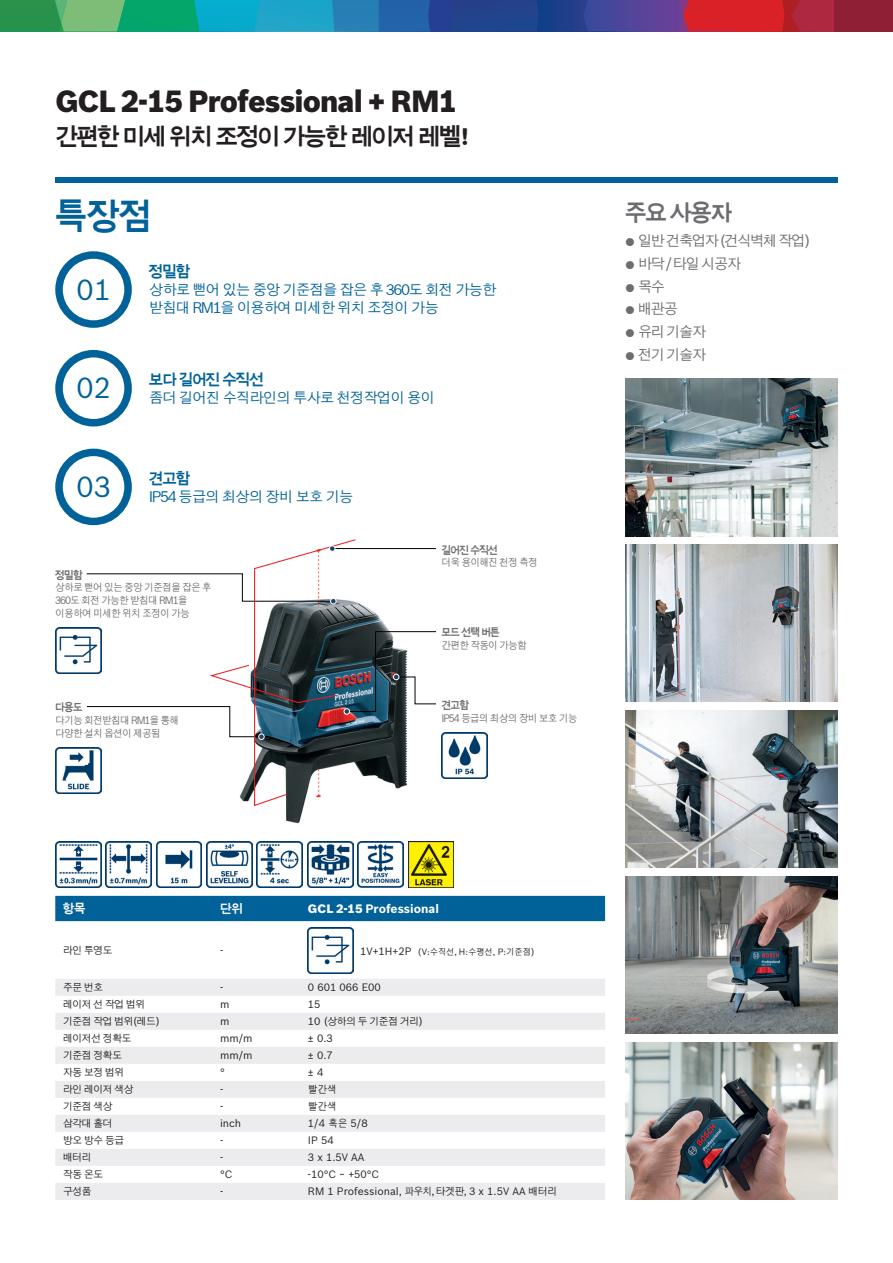
<style>
.page{position:relative;width:893px;height:1263px;background:#fff}
.page>*{position:absolute;margin:0;border:0;box-sizing:border-box;transform-origin:0 0}
.t1{font:700 34.5px "Bosch Sans KO";color:#006299}
.t2{font:900 30px "Bosch Sans";letter-spacing:-.03em;color:#231f20}
.t3{font:28.5px "Bosch Sans";color:#006299}
.t4{font:700 23.25px "Bosch Sans KO";letter-spacing:-.1em;color:#231f20}
.t5{font:700 22.5px "Bosch Sans KO";color:#6c6d70}
.t6{font:15px/18px "Bosch Sans KO";letter-spacing:-.1em;color:#006299}
.t7{font:15px "Bosch Sans KO";letter-spacing:-.14em;color:#6c6d70}
.t8{font:700 15px "Bosch Sans KO";letter-spacing:-.1em;color:#006299}
.t9{font:700 12px "Bosch Sans";color:#fff}
.t10{font:700 12px "Bosch Sans KO";color:#fff}
.t11{font:10.5px "Bosch Sans";color:#231f20}
.t12{font:10.5px/12.8px "Bosch Sans KO";letter-spacing:-.1em;color:#6c6d70;scale:.95 1}
.t13{font:10.5px "Bosch Sans KO";letter-spacing:-.1em;color:#231f20}
.t14{font:700 10.5px "Bosch Sans KO";letter-spacing:-.1em;color:#6c6d70;scale:.95 1}
.t15{font:10.5px "Bosch Sans KO";letter-spacing:-.1em;color:#231f20;scale:.95 1}
.t16{font:9px "Bosch Sans KO";letter-spacing:-.04em;color:#231f20;scale:.95 1}
.s1{font-family:"Bosch Sans";font-weight:700}
.s2{font-weight:900}
.s3{font-family:"Bosch Sans";font-size:10.5px}
.s4{font-family:"Bosch Sans"}
.s5{font-family:"Bosch Sans KO"}
</style>
<div class="page">
<img style="left:625px;top:379px;width:213px;height:157px">
<img style="left:625px;top:544px;width:213px;height:158px">
<img style="left:625px;top:710px;width:213px;height:158px">
<img style="left:625px;top:876px;width:213px;height:157px">
<img style="left:625px;top:1042px;width:213px;height:157px">
<div style="left:55px;top:251px;width:77px;height:77px;border:8px solid #006299;border-radius:50%"></div>
<div style="left:55px;top:350px;width:77px;height:76px;border:8px solid #006299;border-radius:50%"></div>
<div style="left:55px;top:449px;width:77px;height:76px;border:8px solid #006299;border-radius:50%"></div>
<div style="left:55px;top:177px;width:783px;height:6px;background:#006299"></div>
<div style="left:55px;top:896px;width:550px;height:25px;background:#006299"></div>
<svg style="left:55px;top:921px;width:550px;height:53px"></svg>
<svg style="left:55px;top:979px;width:550px;height:221px;fill:#ededef"></svg>
<img style="left:308px;top:927px;width:46px;height:46px">
<img style="left:55px;top:841px;width:46px;height:46px">
<img style="left:106px;top:841px;width:46px;height:46px">
<img style="left:156px;top:841px;width:46px;height:46px">
<img style="left:206px;top:841px;width:46px;height:46px">
<img style="left:257px;top:841px;width:46px;height:46px">
<img style="left:307px;top:841px;width:46px;height:46px">
<img style="left:358px;top:841px;width:45px;height:46px">
<img style="left:408px;top:841px;width:46px;height:46px">
<img style="left:286px;top:807px;width:18px;height:17px">
<img style="left:55px;top:628px;width:31px;height:46px">
<img style="left:55px;top:747px;width:31px;height:46px">
<img style="left:441px;top:732px;width:46px;height:46px">
<svg style="left:86px;top:539px;width:351px;height:268px"></svg>
<div style="left:329px;top:545px;width:6px;height:7px;border:1px solid #fff;border-radius:50%"></div>
<div style="left:835px;top:0;width:58px;height:31px;background:#8f1f35"></div>
<svg style="left:0;top:0;width:835px;height:31px;background:#476a81"></svg>
<h2 class="t2" style="left:55px;top:78px;width:404px">GCL 2-15 Professional + RM1</h2>
<h3 class="t4" style="left:55px;top:119px;width:415px">간편한 미세 위치 조정이 가능한 레이저 레벨!</h3>
<h1 class="t1" style="left:55px;top:190px;width:99px">특장점</h1>
<h3 class="t3" style="left:77px;top:268px;width:36px">01</h3>
<h3 class="t8" style="left:149px;top:260px;width:43px">정밀함</h3>
<h3 class="t6" style="left:149px;top:280px;width:350px">상하로 뻗어 있는 중앙 기준점을 잡은 후 360도 회전 가능한 받침대 RM1을 이용하여 미세한 위치 조정이 가능</h3>
<h3 class="t3" style="left:77px;top:367px;width:36px">02</h3>
<h3 class="t8" style="left:149px;top:368px;width:117px">보다 길어진 수직선</h3>
<h3 class="t6" style="left:149px;top:388px;width:288px">좀더 길어진 수직라인의 투사로 천정작업이 용이</h3>
<h3 class="t3" style="left:77px;top:465px;width:36px">03</h3>
<h3 class="t8" style="left:149px;top:467px;width:43px">견고함</h3>
<h3 class="t6" style="left:149px;top:486px;width:207px">IP54 등급의 최상의 장비 보호 기능</h3>
<p class="t14" style="left:55px;top:567px;width:31px">정밀함</p>
<p class="t12" style="left:55px;top:581px;width:166px">상하로 뻗어 있는 중앙 기준점을 잡은 후<br>360도 회전 가능한 받침대 RM1을 이용하여 미세한 위치 조정이 가능</p>
<p class="t14" style="left:55px;top:700px;width:31px">다용도</p>
<p class="t12" style="left:55px;top:713px;width:132px">다기능 회전받침대 RM1을 통해 다양한 설치 옵션이 제공됨</p>
<p class="t14" style="left:441px;top:542px;width:61px">길어진 수직선</p>
<p class="t12" style="left:441px;top:556px;width:103px">더욱 용이해진 천정 측정</p>
<p class="t14" style="left:441px;top:624px;width:63px">모드 선택 버튼</p>
<p class="t12" style="left:441px;top:638px;width:92px">간편한 작동이 가능함</p>
<p class="t14" style="left:441px;top:698px;width:31px">견고함</p>
<p class="t12" style="left:441px;top:711px;width:145px">IP54 등급의 최상의 장비 보호 기능</p>
<h3 class="t5" style="left:625px;top:196px;width:110px">주요 사용자</h3>
<h3 class="t7" style="left:625px;top:230px;width:187px"><span class="s1">●</span> 일반 건축업자 (건식벽체 작업)</h3>
<h3 class="t7" style="left:625px;top:252px;width:118px"><span class="s1">●</span> 바닥 / 타일 시공자</h3>
<h3 class="t7" style="left:625px;top:275px;width:42px"><span class="s1">●</span> 목수</h3>
<h3 class="t7" style="left:625px;top:298px;width:55px"><span class="s1">●</span> 배관공</h3>
<h3 class="t7" style="left:625px;top:320px;width:83px"><span class="s1">●</span> 유리 기술자</h3>
<h3 class="t7" style="left:625px;top:343px;width:83px"><span class="s1">●</span> 전기 기술자</h3>
<p class="t10" style="left:63px;top:900px;width:25px">항목</p>
<p class="t10" style="left:220px;top:900px;width:25px">단위</p>
<p class="t9" style="left:308px;top:900px;width:132px"><span class="s2">GCL 2-15</span> Professional</p>
<p class="t13" style="left:63px;top:942px;width:52px">라인 투영도</p>
<p class="t11" style="left:220px;top:942px;width:5px">-</p>
<p class="t16" style="left:360px;top:945px;width:185px"><span class="s3">1V+1H+2P</span> <span class="s4">(V:</span>수직선, <span class="s4">H:</span>수평선, <span class="s4">P:</span>기준점<span class="s4">)</span></p>
<p class="t13" style="left:63px;top:980px;width:42px">주문 번호</p>
<p class="t11" style="left:220px;top:980px;width:5px">-</p>
<p class="t11" style="left:308px;top:980px;width:74px">0 601 066 E00</p>
<p class="t13" style="left:63px;top:997px;width:84px">레이저 선 작업 범위</p>
<p class="t11" style="left:220px;top:997px;width:11px">m</p>
<p class="t11" style="left:308px;top:997px;width:14px">15</p>
<p class="t13" style="left:63px;top:1014px;width:99px">기준점 작업 범위(레드)</p>
<p class="t11" style="left:220px;top:1014px;width:11px">m</p>
<p class="t13" style="left:308px;top:1013px;width:117px"><span class="s4">10</span> (상하의 두 기준점 거리)</p>
<p class="t13" style="left:63px;top:1031px;width:71px">레이저선 정확도</p>
<p class="t11" style="left:220px;top:1031px;width:34px">mm/m</p>
<p class="t11" style="left:308px;top:1031px;width:26px">± 0.3</p>
<p class="t13" style="left:63px;top:1048px;width:61px">기준점 정확도</p>
<p class="t11" style="left:220px;top:1048px;width:34px">mm/m</p>
<p class="t11" style="left:308px;top:1048px;width:26px">± 0.7</p>
<p class="t13" style="left:63px;top:1065px;width:63px">자동 보정 범위</p>
<p class="t11" style="left:220px;top:1065px;width:6px">°</p>
<p class="t11" style="left:308px;top:1065px;width:17px">± 4</p>
<p class="t13" style="left:63px;top:1082px;width:73px">라인 레이저 색상</p>
<p class="t11" style="left:220px;top:1082px;width:5px">-</p>
<p class="t15" style="left:308px;top:1081px;width:32px">빨간색</p>
<p class="t13" style="left:63px;top:1099px;width:52px">기준점 색상</p>
<p class="t11" style="left:220px;top:1099px;width:5px">-</p>
<p class="t15" style="left:308px;top:1098px;width:32px">빨간색</p>
<p class="t13" style="left:63px;top:1116px;width:52px">삼각대 홀더</p>
<p class="t11" style="left:220px;top:1116px;width:23px">inch</p>
<p class="t11" style="left:308px;top:1116px;width:61px">1/4 <span class="s5">혹은</span> 5/8</p>
<p class="t13" style="left:63px;top:1133px;width:63px">방오 방수 등급</p>
<p class="t11" style="left:220px;top:1133px;width:5px">-</p>
<p class="t11" style="left:308px;top:1133px;width:27px">IP 54</p>
<p class="t13" style="left:63px;top:1150px;width:31px">배터리</p>
<p class="t11" style="left:220px;top:1150px;width:5px">-</p>
<p class="t11" style="left:308px;top:1150px;width:58px">3 x 1.5V AA</p>
<p class="t13" style="left:63px;top:1167px;width:42px">작동 온도</p>
<p class="t11" style="left:220px;top:1167px;width:14px">°C</p>
<p class="t11" style="left:308px;top:1167px;width:73px">-10°C ~ +50°C</p>
<p class="t13" style="left:63px;top:1184px;width:31px">구성품</p>
<p class="t11" style="left:220px;top:1184px;width:5px">-</p>
<p class="t11" style="left:308px;top:1184px;width:251px">RM 1 Professional, <span class="s5">파우치, 타겟판,</span> 3 x 1.5V AA <span class="s5">배터리</span></p>
</div>
